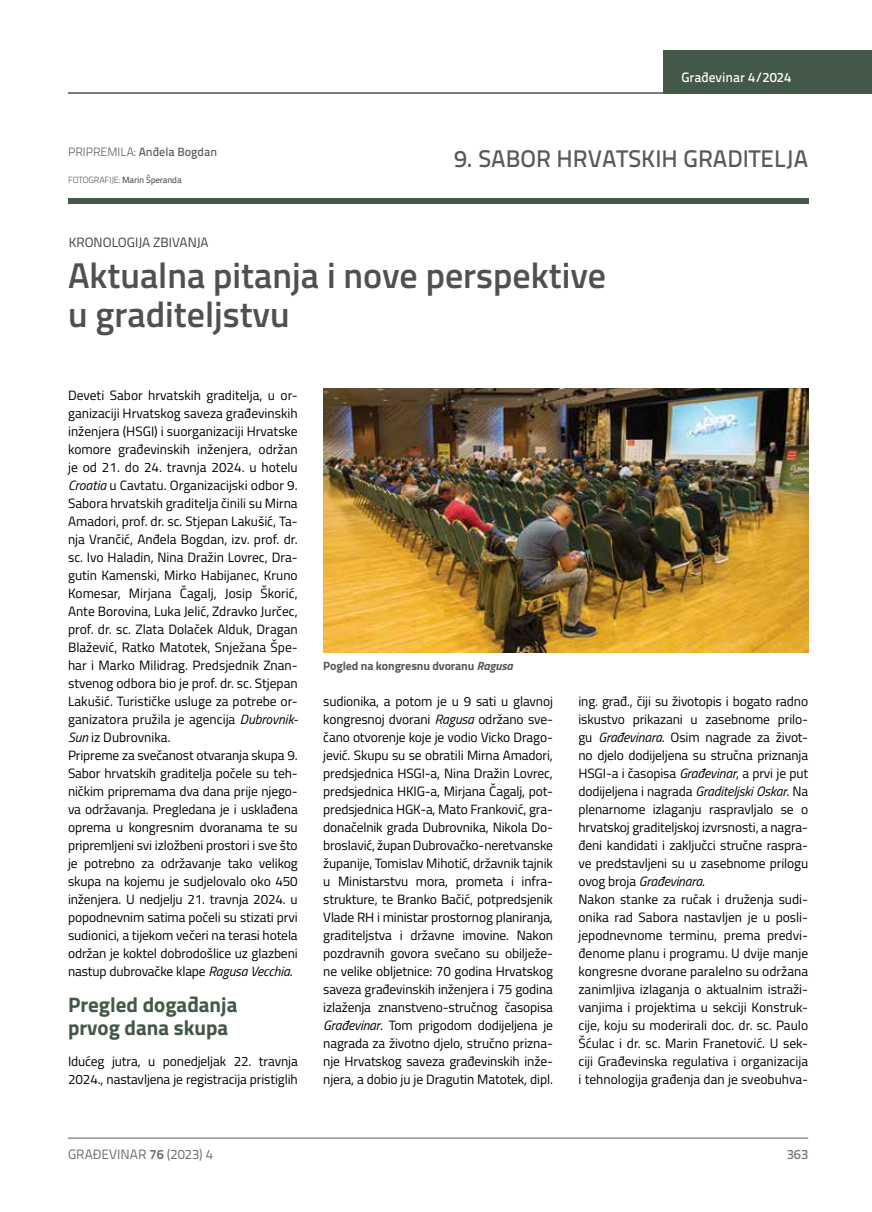
<style>
.page{position:relative;width:872px;height:1212px;background:#fff}
.page>*{position:absolute;margin:0;border:0;box-sizing:border-box;transform-origin:0 0}
.t1{font:600 36px/39px "Titillium";color:#505052}
.t2{font:500 24px "Titillium Text 22 L";color:#58595b}
.t3{font:700 21px/22.5px "Titillium";color:#435846}
.t4{font:13.5px/18px "Titillium";letter-spacing:-.01em;color:#000}
.t5{font:13.5px "Titillium Text 22 L";color:#6d6e71}
.t6{font:13.5px "Titillium";color:#414042}
.t7{font:500 13.5px "Titillium Text 22 L";color:#fff}
.t8{font:500 13.5px "Titillium Text 22 L";color:#797a7d}
.t9{font:700 12px "Titillium";letter-spacing:-.01em;color:#58595b}
.t10{font:500 12px "Titillium Text 22 L";color:#58595b}
.t11{font:500 9px "Titillium Text 22 L";letter-spacing:-.02em;color:#58595b}
.s1{font-weight:300}
.s2{font-style:italic}
.s3{font-weight:700}
</style>
<div class="page">
<hr style="left:68px;top:1138px;width:740px;height:1px;background:#58595b">
<div style="left:663px;top:50px;width:209px;height:44px;background:#435846"></div>
<hr style="left:68px;top:92px;width:804px;height:2px;background:#435846">
<div style="left:68px;top:198px;width:740px;height:5px;background:#435846"></div>
<img style="left:323px;top:389px;width:485px;height:263px">
<p class="t10" style="left:68px;top:143px;width:151px"><span class="s1">PRIPREMILA:</span> Anđela Bogdan</p>
<p class="t11" style="left:68px;top:173px;width:115px"><span class="s1">FOTOGRAFIJE:</span> Marin Šperanda</p>
<p class="t6" style="left:69px;top:233px;width:141px">KRONOLOGIJA ZBIVANJA</p>
<p class="t7" style="left:681px;top:67px;width:111px">Građevinar 4/2024</p>
<h2 class="t2" style="left:454px;top:140px;width:356px">9. SABOR HRVATSKIH GRADITELJA</h2>
<h1 class="t1" style="left:68px;top:254px;width:539px">Aktualna pitanja i nove perspektive u graditeljstvu</h1>
<p class="t4" style="left:68px;top:385px;width:231px">Deveti Sabor hrvatskih graditelja, u or&shy;ganizaciji Hrvatskog saveza građevinskih inženjera (HSGI) i suorganizaciji Hrvatske komore građevinskih inženjera, održan je od 21. do 24. travnja 2024. u hotelu <span class="s2">Croatia</span> u Cavtatu. Organizacijski odbor 9.<br>Sabora hrvatskih graditelja činili su Mirna Amadori, prof. dr. sc. Stjepan Lakušić, Ta&shy;nja Vrančić, Anđela Bogdan, izv. prof. dr. sc. Ivo Haladin, Nina Dražin Lovrec, Dra&shy;gutin Kamenski, Mirko Habijanec, Kruno Komesar, Mirjana Čagalj, Josip Škorić, Ante Borovina, Luka Jelić, Zdravko Jurčec, prof. dr. sc. Zlata Dolaček Alduk, Dragan Blažević, Ratko Matotek, Snježana Špe&shy;har i Marko Milidrag. Predsjednik Znan&shy;stvenog odbora bio je prof. dr. sc. Stjepan Lakušić. Turističke usluge za potrebe or&shy;ganizatora pružila je agencija <span class="s2">Dubrovnik-Sun</span> iz Dubrovnika.<br>Pripreme za svečanost otvaranja skupa 9.<br>Sabor hrvatskih graditelja počele su teh&shy;ničkim pripremama dva dana prije njego&shy;va održavanja. Pregledana je i usklađena oprema u kongresnim dvoranama te su pripremljeni svi izložbeni prostori i sve što je potrebno za održavanje tako velikog skupa na kojemu je sudjelovalo oko 450 inženjera. U nedjelju 21. travnja 2024. u popodnevnim satima počeli su stizati prvi sudionici, a tijekom večeri na terasi hotela održan je koktel dobrodošlice uz glazbeni nastup dubrovačke klape <span class="s2">Ragusa Vecchia</span>.</p>
<h3 class="t3" style="left:68px;top:992px;width:171px">Pregled događanja prvog dana skupa</h3>
<p class="t4" style="left:68px;top:1052px;width:231px">Idućeg jutra, u ponedjeljak 22. travnja<br>2024., nastavljena je registracija pristiglih</p>
<p class="t9" style="left:323px;top:657px;width:191px">Pogled na kongresnu dvoranu <span class="s2">Ragusa</span></p>
<p class="t4" style="left:323px;top:692px;width:231px;text-align:justify">sudionika, a potom je u 9 sati u glavnoj kongresnoj dvorani <span class="s2">Ragusa</span> održano sve&shy;čano otvorenje koje je vodio Vicko Drago&shy;jević. Skupu su se obratili Mirna Amadori, predsjednica HSGI-a, Nina Dražin Lovrec, predsjednica HKIG-a, Mirjana Čagalj, pot&shy;predsjednica HGK-a, Mato Franković, gra&shy;donačelnik grada Dubrovnika, Nikola Do&shy;broslavić, župan Dubrovačko-neretvanske županije, Tomislav Mihotić, državnik tajnik u Ministarstvu mora, prometa i infra&shy;strukture, te Branko Bačić, potpredsjenik Vlade RH i ministar prostornog planiranja, graditeljstva i državne imovine. Nakon pozdravnih govora svečano su obilježe&shy;ne velike obljetnice: 70 godina Hrvatskog saveza građevinskih inženjera i 75 godina izlaženja znanstveno-stručnog časopisa <span class="s2">Građevinar</span>. Tom prigodom dodijeljena je nagrada za životno djelo, stručno prizna&shy;nje Hrvatskog saveza građevinskih inže&shy;njera, a dobio ju je Dragutin Matotek, dipl.</p>
<p class="t4" style="left:578px;top:691px;width:231px">ing. građ., čiji su životopis i bogato radno iskustvo prikazani u zasebnome prilo&shy;gu <span class="s2">Građevinara</span>. Osim nagrade za život&shy;no djelo dodijeljena su stručna priznanja HSGI-a i časopisa <span class="s2">Građevinar</span>, a prvi je put dodijeljena i nagrada <span class="s2">Graditeljski Oskar</span>. Na plenarnome izlaganju raspravljalo se o hrvatskoj graditeljskoj izvrsnosti, a nagra&shy;đeni kandidati i zaključci stručne raspra&shy;ve predstavljeni su u zasebnome prilogu ovog broja <span class="s2">Građevinara</span>.<br>Nakon stanke za ručak i druženja sudi&shy;onika rad Sabora nastavljen je u posli&shy;jepodnevnome terminu, prema predvi&shy;đenome planu i programu. U dvije manje kongresne dvorane paralelno su održana zanimljiva izlaganja o aktualnim istraži&shy;vanjima i projektima u sekciji Konstruk&shy;cije, koju su moderirali doc. dr. sc. Paulo Šćulac i dr. sc. Marin Franetović. U sek&shy;ciji Građevinska regulativa i organizacija i tehnologija građenja dan je sveobuhva-</p>
<p class="t5" style="left:68px;top:1144px;width:146px">GRAĐEVINAR <span class="s3">76</span> (2023) 4</p>
<p class="t8" style="left:786px;top:1144px;width:23px">363</p>
</div>
